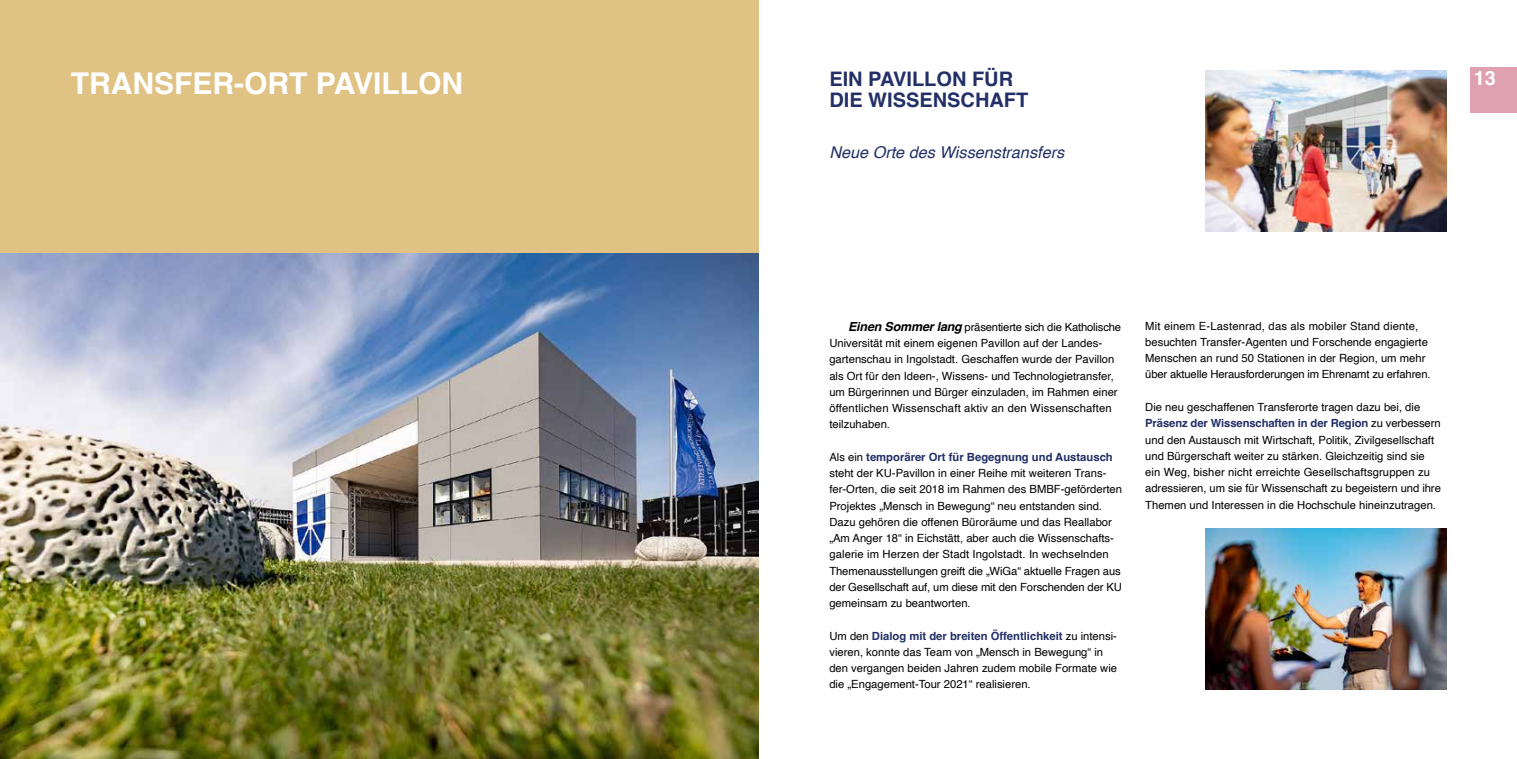
<style>
.page{position:relative;width:1517px;height:759px;background:#fff}
.page>*{position:absolute;margin:0;border:0;box-sizing:border-box;transform-origin:0 0}
.t1{font:700 30px "Helvetica";color:#fff}
.t2{font:700 20px/21.2px "Helvetica";color:#232f66}
.t3{font:700 20px "Helvetica";color:#fff}
.t4{font:italic 16.25px "Helvetica";color:#232f66}
.t5{font:11.25px/16.2px "Helvetica";color:#000}
.s1{font-weight:700;font-style:italic;font-size:12.5px}
.s2{font-weight:700;color:#232f66}
</style>
<div class="page">
<div style="left:1470px;top:67px;width:47px;height:45px;background:#dfa1b0"></div>
<img style="left:1205px;top:71px;width:241px;height:161px">
<div style="left:0;top:0;width:758px;height:253px;background:#e0c284"></div>
<img style="left:0;top:253px;width:758px;height:505px">
<img style="left:1205px;top:528px;width:241px;height:160px">
<h1 class="t1" style="left:71px;top:65px;width:394px">TRANSFER-ORT PAVILLON</h1>
<h2 class="t2" style="left:829px;top:70px;width:200px">EIN PAVILLON FÜR<br>DIE WISSENSCHAFT</h2>
<h3 class="t4" style="left:829px;top:139px;width:236px">Neue Orte des Wissenstransfers</h3>
<h2 class="t3" style="left:1473px;top:66px;width:24px">13</h2>
<p class="t5" style="left:829px;top:319px;width:293px;text-indent:19px"><span class="s1">Einen Sommer lang</span> präsentierte sich die Katholische Universität mit einem eigenen Pavillon auf der Landes&shy;gartenschau in Ingolstadt. Geschaffen wurde der Pavillon als Ort für den Ideen-, Wissens- und Technologietransfer, um Bürgerinnen und Bürger einzuladen, im Rahmen einer öffentlichen Wissenschaft aktiv an den Wissenschaften teilzuhaben.</p>
<p class="t5" style="left:829px;top:449px;width:294px">Als ein <span class="s2">temporärer Ort für Begegnung und Austausch </span>steht der KU-Pavillon in einer Reihe mit weiteren Trans&shy;fer-Orten, die seit 2018 im Rahmen des BMBF-geförderten Projektes „Mensch in Bewegung“ neu entstanden sind.<br>Dazu gehören die offenen Büroräume und das Reallabor „Am Anger 18“ in Eichstätt, aber auch die Wissenschafts&shy;galerie im Herzen der Stadt Ingolstadt. In wechselnden Themenausstellungen greift die „WiGa“ aktuelle Fragen aus der Gesellschaft auf, um diese mit den Forschenden der KU gemeinsam zu beantworten.</p>
<p class="t5" style="left:829px;top:627px;width:289px">Um den <span class="s2">Dialog mit der breiten Öffentlichkeit</span> zu intensi&shy;vieren, konnte das Team von „Mensch in Bewegung“ in den vergangen beiden Jahren zudem mobile Formate wie die „Engagement-Tour 2021“ realisieren.</p>
<p class="t5" style="left:1145px;top:318px;width:287px">Mit einem E-Lastenrad, das als mobiler Stand diente, besuchten Transfer-Agenten und Forschende engagierte Menschen an rund 50 Stationen in der Region, um mehr über aktuelle Herausforderungen im Ehrenamt zu erfahren.</p>
<p class="t5" style="left:1145px;top:399px;width:297px">Die neu geschaffenen Transferorte tragen dazu bei, die <span class="s2">Präsenz der Wissenschaften in der Region</span> zu verbessern und den Austausch mit Wirtschaft, Politik, Zivilgesellschaft und Bürgerschaft weiter zu stärken. Gleichzeitig sind sie ein Weg, bisher nicht erreichte Gesellschaftsgruppen zu adressieren, um sie für Wissenschaft zu begeistern und ihre Themen und Interessen in die Hochschule hineinzutragen.</p>
</div>
